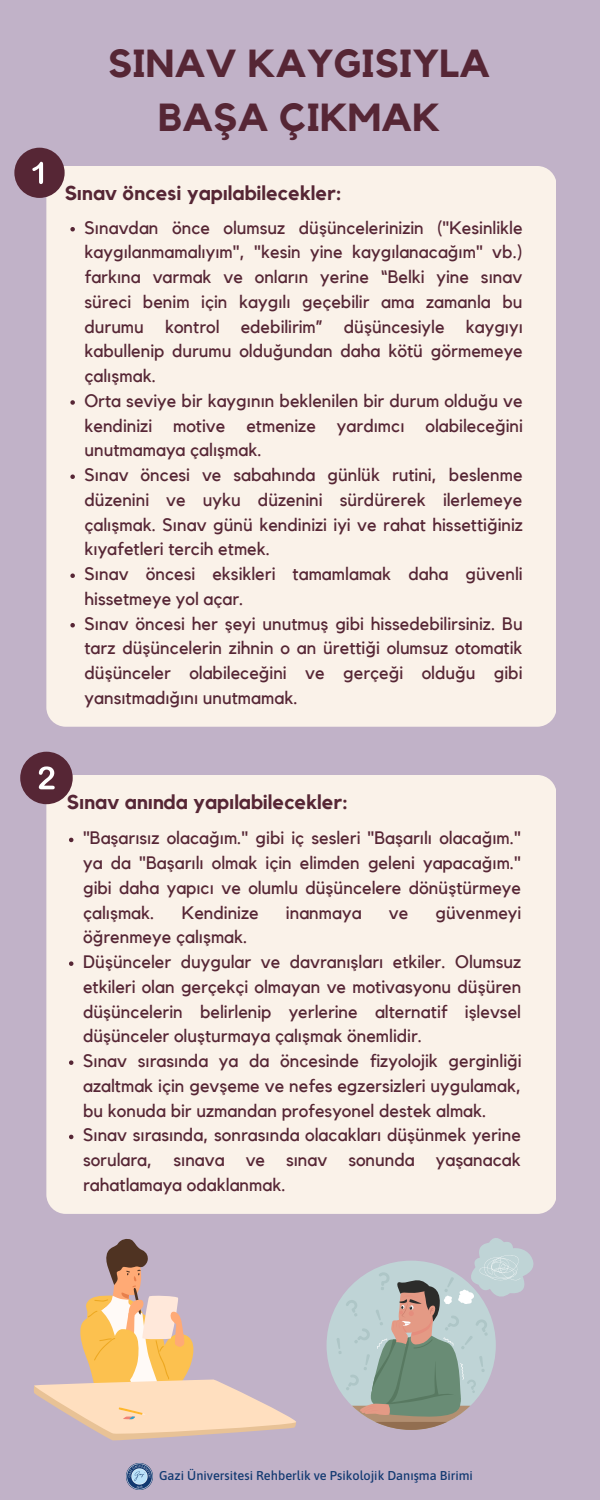
<style>
.page{position:relative;width:600px;height:1500px;background:#c1b2c8}
.page>*{position:absolute;margin:0;border:0;box-sizing:border-box;transform-origin:0 0}
.t1{font:700 39px/54px "Kollektif";color:#562635;text-align:center}
.t2{font:700 20px "Kollektif";color:#562635}
.t3{font:18px/24.8px "Kollektif";color:#562635}
.t4{font:500 12.8px "Asap";color:#123971}
</style>
<div class="page">
<div style="left:46px;top:166px;width:510px;height:561px;background:#faf2e9;border-radius:19px"></div>
<div style="left:46px;top:775px;width:510px;height:438px;background:#faf2e9;border-radius:19px"></div>
<img style="left:126px;top:1463px;width:27px;height:27px">
<div style="left:14px;top:148px;width:51px;height:50px;background:#562635;border-radius:50%"></div>
<svg style="left:32px;top:162px;width:11px;height:22px"></svg>
<div style="left:20px;top:752px;width:53px;height:52px;background:#562635;border-radius:50%"></div>
<svg style="left:39px;top:766px;width:16px;height:23px"></svg>
<svg style="left:34px;top:1239px;width:262px;height:201px"></svg>
<svg style="left:337px;top:1238px;width:196px;height:192px"></svg>
<svg style="left:70px;top:227px;width:5px;height:4px"></svg>
<svg style="left:70px;top:400px;width:5px;height:5px"></svg>
<svg style="left:70px;top:474px;width:5px;height:5px"></svg>
<svg style="left:70px;top:573px;width:5px;height:5px"></svg>
<svg style="left:70px;top:623px;width:5px;height:4px"></svg>
<svg style="left:69px;top:838px;width:4px;height:4px"></svg>
<svg style="left:69px;top:961px;width:4px;height:5px"></svg>
<svg style="left:69px;top:1060px;width:4px;height:5px"></svg>
<svg style="left:69px;top:1135px;width:4px;height:4px"></svg>
<h1 class="t1" style="left:108px;top:38px;width:384px">SINAV KAYGISIYLA<br>BAŞA ÇIKMAK</h1>
<p class="t2" style="left:65px;top:183px;width:279px">Sınav öncesi yapılabilecekler:</p>
<p class="t3" style="left:85px;top:216px;width:440px">Sınavdan önce olumsuz düşüncelerinizin ("Kesinlikle kaygılanmamalıyım", "kesin yine kaygılanacağım" vb.) farkına varmak ve onların yerine “Belki yine sınav süreci benim için kaygılı geçebilir ama zamanla bu durumu kontrol edebilirim” düşüncesiyle kaygıyı kabullenip durumu olduğundan daha kötü görmemeye çalışmak.<br>Orta seviye bir kaygının beklenilen bir durum olduğu ve kendinizi motive etmenize yardımcı olabileceğini unutmamaya çalışmak.<br>Sınav öncesi ve sabahında günlük rutini, beslenme düzenini ve uyku düzenini sürdürerek ilerlemeye çalışmak. Sınav günü kendinizi iyi ve rahat hissettiğiniz kıyafetleri tercih etmek.<br>Sınav öncesi eksikleri tamamlamak daha güvenli hissetmeye yol açar.<br>Sınav öncesi her şeyi unutmuş gibi hissedebilirsiniz. Bu tarz düşüncelerin zihnin o an ürettiği olumsuz otomatik düşünceler olabileceğini ve gerçeği olduğu gibi yansıtmadığını unutmamak.</p>
<p class="t2" style="left:67px;top:793px;width:283px">Sınav anında yapılabilecekler:</p>
<p class="t3" style="left:83px;top:826px;width:440px;text-align:justify">"Başarısız olacağım." gibi iç sesleri "Başarılı olacağım." ya da "Başarılı olmak için elimden geleni yapacağım." gibi daha yapıcı ve olumlu düşüncelere dönüştürmeye çalışmak.</p>
<p class="t3" style="left:182px;top:901px;width:79px">Kendinize</p>
<p class="t3" style="left:286px;top:901px;width:77px">inanmaya</p>
<p class="t3" style="left:389px;top:901px;width:21px">ve</p>
<p class="t3" style="left:436px;top:901px;width:87px">güvenmeyi</p>
<p class="t3" style="left:83px;top:925px;width:440px">öğrenmeye çalışmak.<br>Düşünceler duygular ve davranışları etkiler. Olumsuz etkileri olan gerçekçi olmayan ve motivasyonu düşüren düşüncelerin belirlenip yerlerine alternatif işlevsel düşünceler oluşturmaya çalışmak önemlidir.<br>Sınav sırasında ya da öncesinde fizyolojik gerginliği azaltmak için gevşeme ve nefes egzersizleri uygulamak, bu konuda bir uzmandan profesyonel destek almak.<br>Sınav sırasında, sonrasında olacakları düşünmek yerine sorulara, sınava ve sınav sonunda yaşanacak rahatlamaya odaklanmak.</p>
<p class="t4" style="left:159px;top:1468px;width:313px">Gazi Üniversitesi Rehberli k ve Psi koloji k Danışma Bi rimi</p>
</div>
